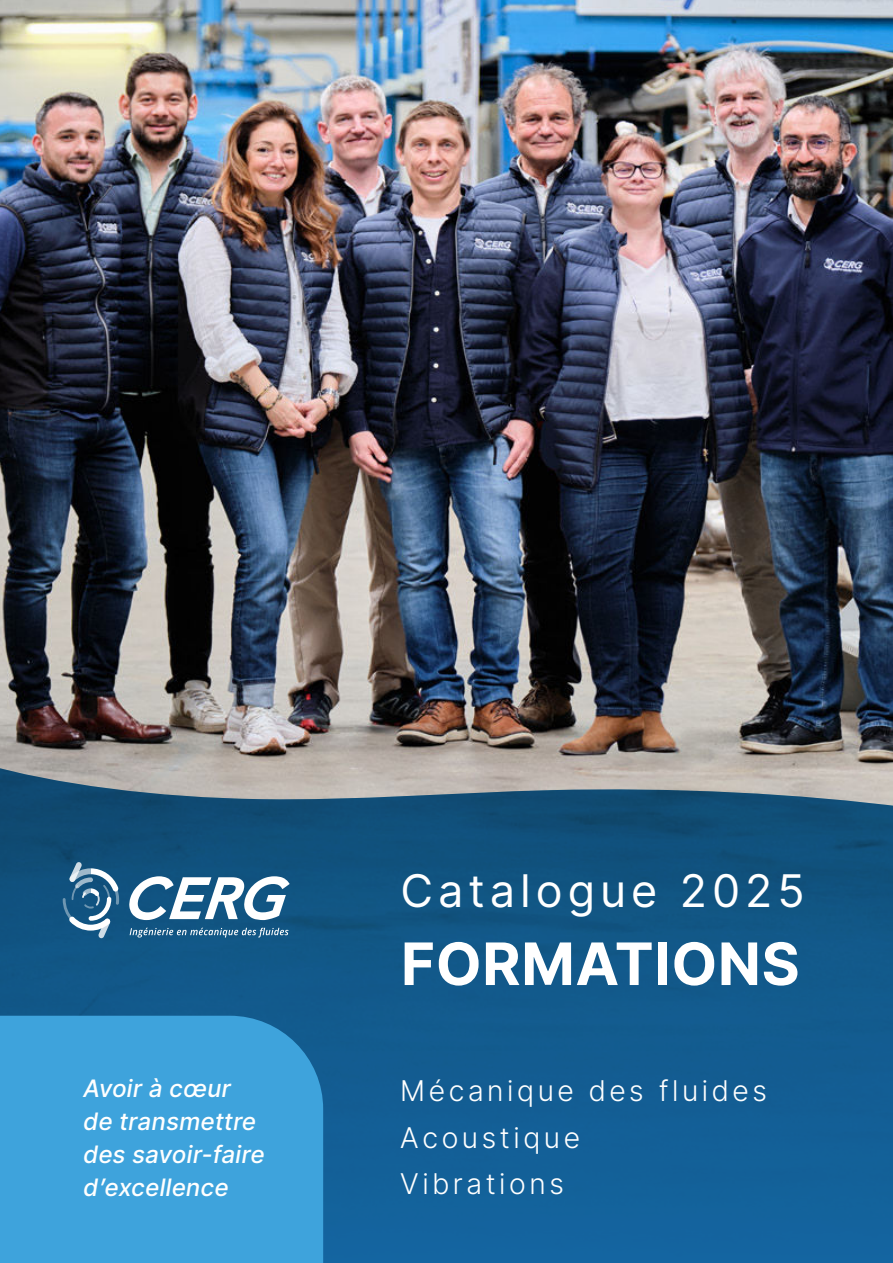
<style>
.page{position:relative;width:893px;height:1263px;background:#fff}
.page>*{position:absolute;margin:0;border:0;box-sizing:border-box;transform-origin:0 0}
.t1{font:700 58.5px "Inter";letter-spacing:.01em;color:#fff}
.t2{font:45px "Inter";letter-spacing:.11em;color:#fff}
.t3{font:300 28.5px/46.5px "Inter Tight";letter-spacing:.15em;color:#fff}
.t4{font:italic 500 24px/33px "Inter Tight";letter-spacing:.05em;color:#fff}
</style>
<div class="page">
<img style="left:0;top:0;width:893px;height:763px">
<svg style="left:0;top:763px;width:893px;height:500px;background:#1e5f8d"></svg>
<svg style="left:129px;top:876px;width:161px;height:44px"></svg>
<svg style="left:130px;top:928px;width:159px;height:9px"></svg>
<svg style="left:63px;top:862px;width:56px;height:76px;background:#487a9d"></svg>
<div style="left:0;top:1016px;width:323px;height:247px;background:#3ea3dc"></div>
<p class="t4" style="left:84px;top:1071px;width:182px">Avoir à cœur de transmettre des savoir-faire d’excellence</p>
<h2 class="t2" style="left:401px;top:864px;width:406px">Catalogue 2025</h2>
<h1 class="t1" style="left:401px;top:929px;width:400px">FORMATIONS</h1>
<p class="t3" style="left:401px;top:1067px;width:367px">Mécanique des fluides<br>Acoustique<br>Vibrations</p>
</div>
